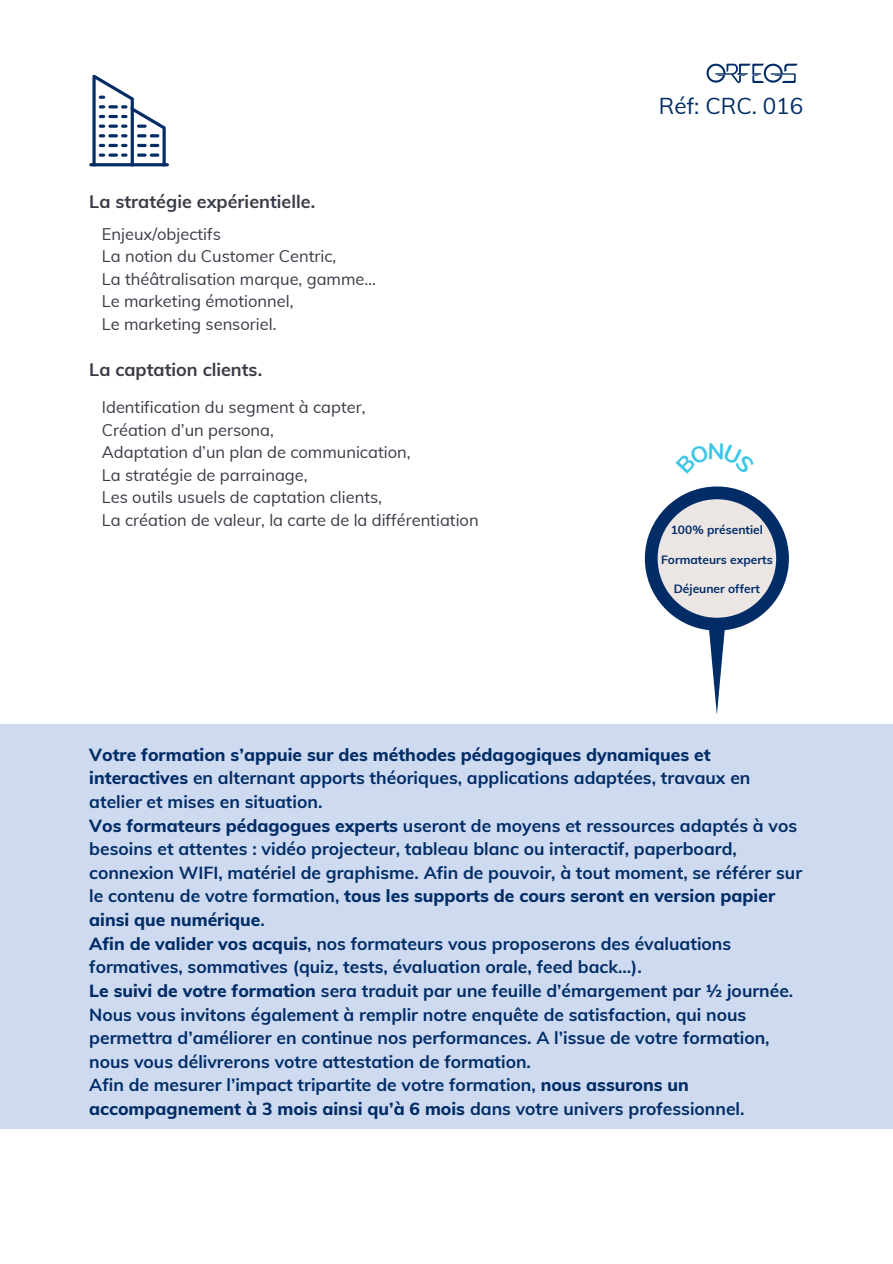
<style>
.page{position:relative;width:893px;height:1264px;background:#fff}
.page>*{position:absolute;margin:0;border:0;box-sizing:border-box;transform-origin:0 0}
.t1{font:22.5px "Muli";color:#012c66}
.t2{font:700 18px "Muli";color:#393b47}
.t3{font:700 17.55px/23.5px "Muli";color:#012c66}
.t4{font:16.5px/22.5px "Muli";color:#393b47}
.t5{font:700 12px "Muli";color:#012c66}
.s1{font-weight:800}
</style>
<div class="page">
<div style="left:0;top:723px;width:892px;height:405px;background:#cddaef"></div>
<hr style="left:89px;top:163px;width:80px;height:3px;background:#012c66;border-radius:2px">
<svg style="left:92px;top:74px;width:74px;height:90px"></svg>
<svg style="left:644px;top:486px;width:144px;height:228px"></svg>
<svg style="left:706px;top:63px;width:91px;height:20px"></svg>
<p class="t2" style="left:89px;top:190px;width:227px">La stratégie expérientielle.</p>
<p class="t4" style="left:102px;top:222px;width:275px">Enjeux/objectifs<br>La notion du Customer Centric,<br>La théâtralisation marque, gamme…<br>Le marketing émotionnel,<br>Le marketing sensoriel.</p>
<p class="t2" style="left:89px;top:357px;width:174px">La captation clients.</p>
<p class="t4" style="left:102px;top:396px;width:378px">Identification du segment à capter,<br>Création d’un persona,<br>Adaptation d’un plan de communication,<br>La stratégie de parrainage,<br>Les outils usuels de captation clients,<br>La création de valeur, la carte de la différentiation</p>
<p class="t1" style="left:658px;top:92px;width:146px">Réf: CRC. 016</p>
<p class="t5" style="left:670px;top:521px;width:94px">100% présentiel</p>
<p class="t5" style="left:661px;top:551px;width:113px">Formateurs experts</p>
<p class="t5" style="left:673px;top:581px;width:88px">Déjeuner offert</p>
<p class="t3" style="left:89px;top:742px;width:714px"><span class="s1">Votre formation s’appuie sur des méthodes pédagogiques dynamiques et interactives</span> en alternant apports théoriques, applications adaptées, travaux en atelier et mises en situation.<br><span class="s1">Vos formateurs pédagogues experts</span> useront de moyens et ressources adaptés à vos besoins et attentes : vidéo projecteur, tableau blanc ou interactif, paperboard, connexion WIFI, matériel de graphisme. Afin de pouvoir, à tout moment, se référer sur le contenu de votre formation, <span class="s1">tous les supports de cours seront en version papier ainsi que numérique</span>.<br><span class="s1">Afin de valider vos acquis</span>, nos formateurs vous proposerons des évaluations formatives, sommatives (quiz, tests, évaluation orale, feed back…).<br><span class="s1">Le suivi de votre formation</span> sera traduit par une feuille d’émargement par ½ journée.<br>Nous vous invitons également à remplir notre enquête de satisfaction, qui nous permettra d’améliorer en continue nos performances. A l’issue de votre formation, nous vous délivrerons votre attestation de formation.<br>Afin de mesurer l’impact tripartite de votre formation, <span class="s1">nous assurons un accompagnement à 3 mois ainsi qu’à 6 mois</span> dans votre univers professionnel.</p>
</div>
